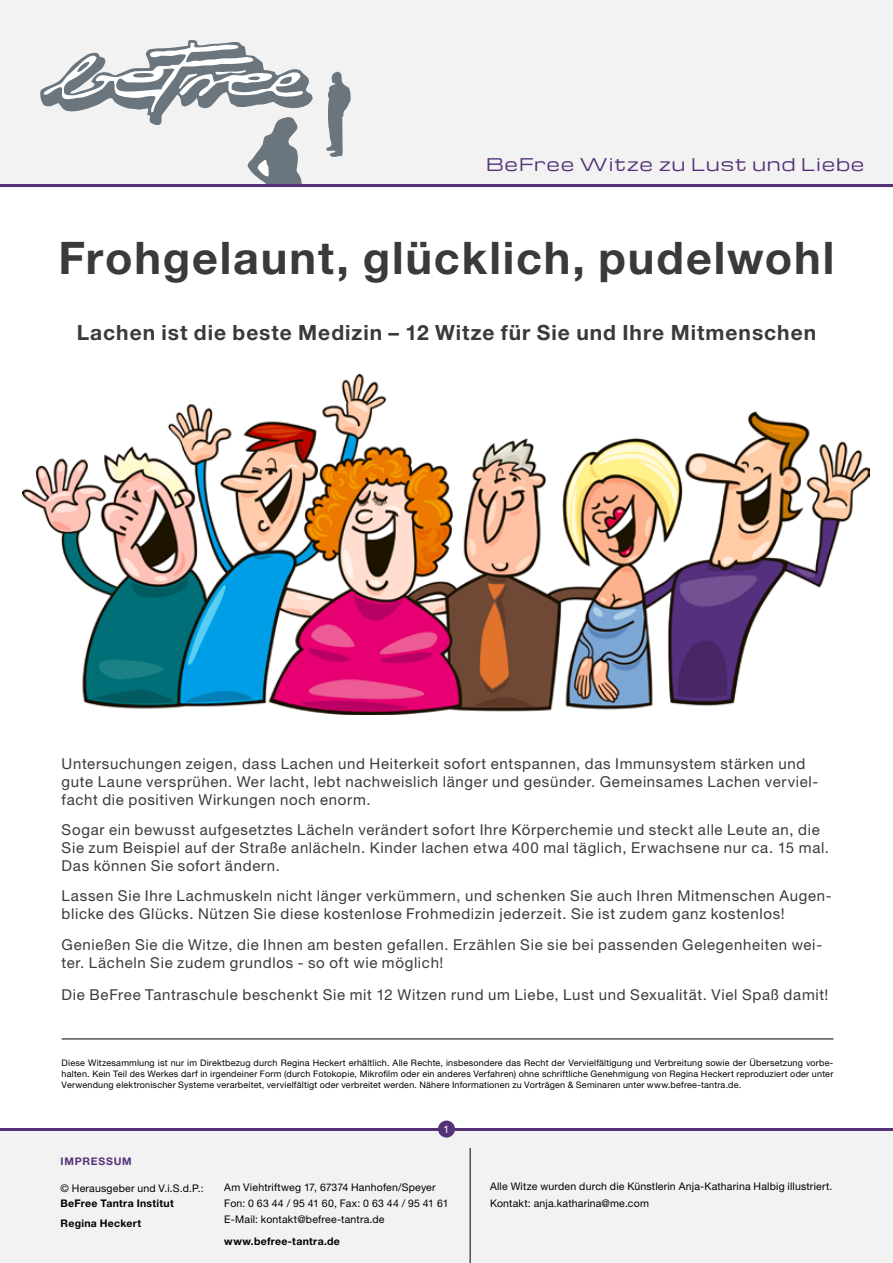
<style>
.page{position:relative;width:893px;height:1263px;background:#fff}
.page>*{position:absolute;margin:0;border:0;box-sizing:border-box;transform-origin:0 0}
.t1{font:700 45px "Helvetica Neue LT Std";letter-spacing:.04em;color:#3a3a39}
.t2{font:700 21px "Helvetica Neue LT Std";letter-spacing:.045em;color:#3a3a39}
.t3{font:17.1px "Michroma";letter-spacing:.065em;color:#553278}
.t4{font:15px/18px "Helvetica Neue LT Std";letter-spacing:.045em;color:#3a3a39}
.t5{font:10.5px/16.4px "Helvetica Neue LT Std";letter-spacing:.02em;color:#000}
.t6{font:700 10.5px/20.4px "Helvetica Neue LT Std";letter-spacing:.03em;color:#000}
.t7{font:700 10.5px "Helvetica Neue LT Std";letter-spacing:.075em;color:#553278}
.t8{font:10.5px "Helvetica Neue LT Std";color:#fff}
.t9{font:9px/10.9px "Helvetica Neue LT Std";letter-spacing:.02em;color:#000;text-align:justify}
</style>
<div class="page">
<div style="left:0;top:0;width:893px;height:187px;background:#f2f2f2"></div>
<svg style="left:39px;top:40px;width:274px;height:145px"></svg>
<svg style="left:326px;top:72px;width:25px;height:85px"></svg>
<hr style="left:0;top:185px;width:893px;height:2px;background:#553278">
<img style="left:22px;top:374px;width:847px;height:340px">
<div style="left:0;top:1131px;width:893px;height:132px;background:#f2f2f2"></div>
<hr style="left:0;top:1128px;width:893px;height:2px;background:#553278">
<hr style="left:470px;top:1148px;width:1px;height:115px;background:#000">
<div style="left:438px;top:1120px;width:17px;height:17px;background:#553278;border-radius:50%"></div>
<hr style="left:62px;top:1039px;width:771px;height:1px;background:#000">
<p class="t3" style="left:486px;top:155px;width:380px">BeFree Witze zu Lust und Liebe</p>
<h1 class="t1" style="left:59px;top:230px;width:777px">Frohgelaunt, glücklich, pudelwohl</h1>
<h2 class="t2" style="left:77px;top:319px;width:741px">Lachen ist die beste Medizin – 12 Witze für Sie und Ihre Mitmenschen</h2>
<p class="t4" style="left:62px;top:754px;width:758px">Untersuchungen zeigen, dass Lachen und Heiterkeit sofort entspannen, das Immunsystem stärken und gute Laune versprühen. Wer lacht, lebt nachweislich länger und gesünder. Gemeinsames Lachen verviel&shy;facht die positiven Wirkungen noch enorm.</p>
<p class="t4" style="left:62px;top:820px;width:769px">Sogar ein bewusst aufgesetztes Lächeln verändert sofort Ihre Körperchemie und steckt alle Leute an, die<br>Sie zum Beispiel auf der Straße anlächeln. Kinder lachen etwa 400 mal täglich, Erwachsene nur ca. 15 mal.<br>Das können Sie sofort ändern.</p>
<p class="t4" style="left:62px;top:886px;width:772px">Lassen Sie Ihre Lachmuskeln nicht länger verkümmern, und schenken Sie auch Ihren Mitmenschen Augen&shy;blicke des Glücks. Nützen Sie diese kostenlose Frohmedizin jederzeit. Sie ist zudem ganz kostenlos!</p>
<p class="t4" style="left:62px;top:935px;width:762px">Genießen Sie die Witze, die Ihnen am besten gefallen. Erzählen Sie sie bei passenden Gelegenheiten wei&shy;ter. Lächeln Sie zudem grundlos - so oft wie möglich!</p>
<p class="t4" style="left:62px;top:985px;width:768px">Die BeFree Tantraschule beschenkt Sie mit 12 Witzen rund um Liebe, Lust und Sexualität. Viel Spaß damit!</p>
<p class="t9" style="left:62px;top:1057px;width:773px">Diese Witzesammlung ist nur im Direktbezug durch Regina Heckert erhältlich. Alle Rechte, insbesondere das Recht der Vervielfältigung und Verbreitung sowie der Übersetzung vorbe&shy;halten. Kein Teil des Werkes darf in irgendeiner Form (durch Fotokopie, Mikrofilm oder ein anderes Verfahren) ohne schriftliche Genehmigung von Regina Heckert reproduziert oder unter Verwendung elektronischer Systeme verarbeitet, vervielfältigt oder verbreitet werden. Nähere Informationen zu Vorträgen &amp; Seminaren unter www.befree-tantra.de.</p>
<p class="t7" style="left:61px;top:1154px;width:73px">IMPRESSUM</p>
<p class="t5" style="left:61px;top:1179px;width:145px">© Herausgeber und V.i.S.d.P.:</p>
<p class="t6" style="left:61px;top:1193px;width:115px">BeFree Tantra Institut<br>Regina Heckert</p>
<p class="t8" style="left:444px;top:1123px;width:7px">1</p>
<p class="t5" style="left:224px;top:1178px;width:226px">Am Viehtriftweg 17, 67374 Hanhofen/Speyer<br>Fon: 0 63 44 / 95 41 60, Fax: 0 63 44 / 95 41 61<br>E-Mail: kontakt@befree-tantra.de</p>
<p class="t6" style="left:224px;top:1230px;width:117px">www.befree-tantra.de</p>
<p class="t5" style="left:490px;top:1177px;width:344px;line-height:17.4px">Alle Witze wurden durch die Künstlerin Anja-Katharina Halbig illustriert.<br>Kontakt: anja.katharina@me.com</p>
</div>
